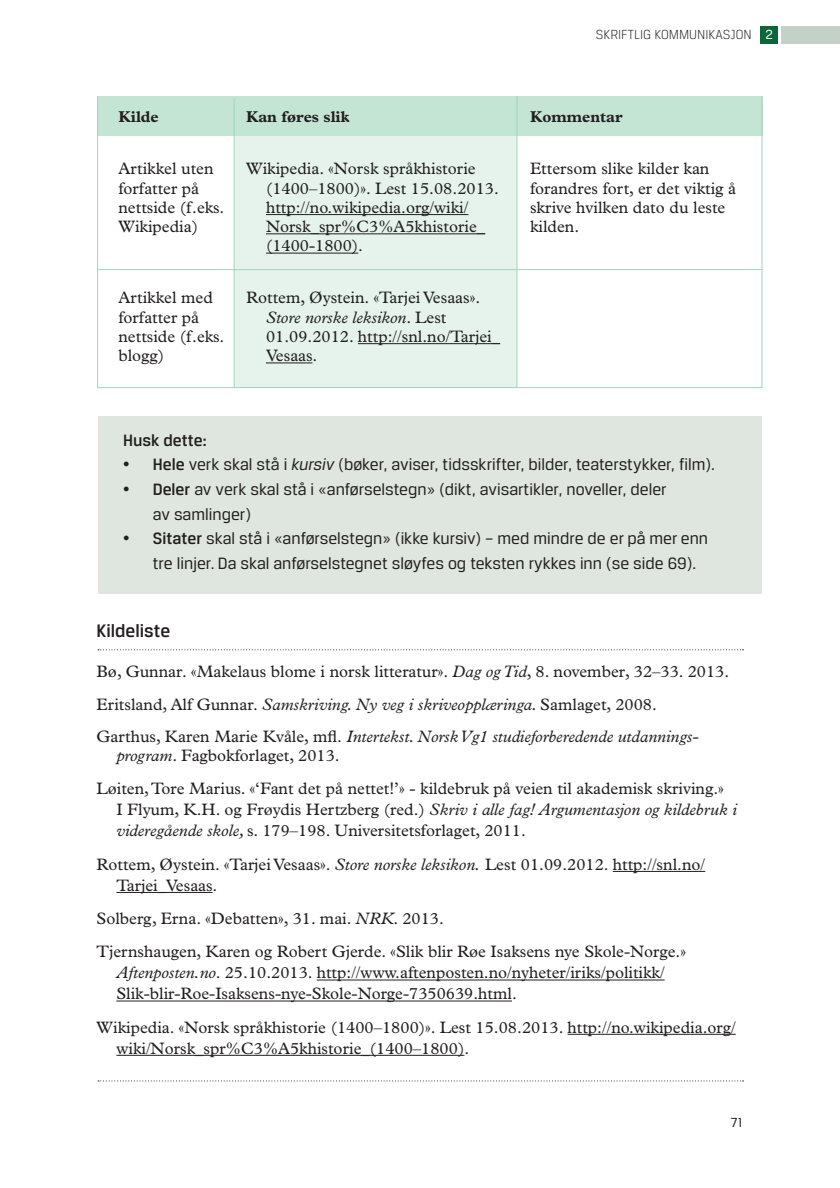
<style>
.page{position:relative;width:840px;height:1188px;background:#fff}
.page>*{position:absolute;margin:0;border:0;box-sizing:border-box;transform-origin:0 0}
.t1{font:500 19.25px "Breuer Text";color:#231f20}
.t2{font:17.5px/24.5px "Breuer Text";color:#231f20}
.t3{font:500 17.5px "Breuer Text";color:#231f20}
.t4{font:16.62px/19.2px "Plantin";color:#231f20}
.t5{font:italic 16.62px/19.2px "Plantin";color:#231f20}
.t6{font:700 15.75px "Plantin";color:#231f20}
.t7{font:300 14px "Breuer Text";color:#231f20}
.t8{font:14px "Breuer Text";color:#231f20}
.s1{font-weight:400;color:#fff}
.s2{font-style:italic}
.s3{font-family:"Plantin";font-weight:600;font-size:18.38px}
.s4{font-weight:500}
.s5{font-style:normal}
</style>
<div class="page">
<div style="left:98px;top:416px;width:663px;height:178px;background:#dfe6df"></div>
<div style="left:760px;top:26px;width:17px;height:17px;background:#0c6638"></div>
<div style="left:781px;top:26px;width:59px;height:17px;background:#c4d1c6"></div>
<hr style="left:613px;top:870px;width:92px;height:1px;background:#231f20">
<hr style="left:116px;top:891px;width:97px;height:1px;background:#231f20">
<hr style="left:317px;top:979px;width:348px;height:1px;background:#231f20">
<hr style="left:116px;top:1000px;width:396px;height:1px;background:#231f20">
<hr style="left:567px;top:1033px;width:169px;height:1px;background:#231f20">
<hr style="left:116px;top:1054px;width:348px;height:1px;background:#231f20">
<div style="left:234px;top:96px;width:283px;height:292px;background:#e5f3ec"></div>
<div style="left:97px;top:96px;width:665px;height:40px;background:#c4e4d4"></div>
<hr style="left:266px;top:214px;width:202px;height:1px;background:#231f20">
<hr style="left:266px;top:233px;width:219px;height:1px;background:#231f20">
<hr style="left:266px;top:252px;width:92px;height:1px;background:#231f20">
<hr style="left:358px;top:343px;width:142px;height:1px;background:#231f20">
<hr style="left:266px;top:362px;width:46px;height:1px;background:#231f20">
<hr style="left:98px;top:269px;width:664px;height:1px;background:#9fd5bd">
<hr style="left:97px;top:387px;width:665px;height:1px;background:#9fd5bd">
<hr style="left:234px;top:98px;width:1px;height:290px;background:#9fd5bd">
<hr style="left:97px;top:96px;width:1px;height:292px;background:#9fd5bd">
<hr style="left:761px;top:96px;width:1px;height:292px;background:#9fd5bd">
<hr style="left:516px;top:96px;width:1px;height:292px;background:#9fd5bd">
<svg style="left:98px;top:649px;width:645px;height:1px"></svg>
<svg style="left:98px;top:1080px;width:645px;height:1px"></svg>
<p class="t7" style="left:596px;top:27px;width:178px">SKRIFTLIG KOMMUNIKASJON <span class="s1">2</span></p>
<p class="t6" style="left:118px;top:107px;width:42px">Kilde</p>
<p class="t6" style="left:246px;top:107px;width:105px">Kan føres slik</p>
<p class="t6" style="left:530px;top:107px;width:94px">Kommentar</p>
<p class="t4" style="left:118px;top:159px;width:107px">Artikkel uten forfatter på nettside (f.eks.<br>Wikipedia)</p>
<p class="t4" style="left:266px;top:159px;width:234px;text-indent:-20px">Wikipedia. «Norsk språkhistorie (1400–1800)». Lest 15.08.2013. http://no.wikipedia.org/wiki/<br>Norsk_spr%C3%A5khistorie_ (1400-1800).</p>
<p class="t4" style="left:530px;top:159px;width:208px">Ettersom slike kilder kan forandres fort, er det viktig å skrive hvilken dato du leste kilden.</p>
<p class="t4" style="left:118px;top:288px;width:107px">Artikkel med forfatter på nettside (f.eks. blogg)</p>
<p class="t4" style="left:266px;top:288px;width:236px;text-indent:-20px">Rottem, Øystein. «Tarjei Vesaas».<br><span class="s2">Store norske leksikon</span>. Lest<br>01.09.2012. http://snl.no/Tarjei_<br>Vesaas.</p>
<p class="t3" style="left:123px;top:430px;width:85px">Husk dette:</p>
<p class="t2" style="left:123px;top:452px;width:593px"><span class="s3">•</span> <span class="s4">Hele</span> verk skal stå i <span class="s2">kursiv</span> (bøker, aviser, tidsskrifter, bilder, teaterstykker, film).</p>
<p class="t2" style="left:153px;top:476px;width:515px;text-indent:-30px"><span class="s3">•</span> <span class="s4">Deler</span> av verk skal stå i «anførselstegn» (dikt, avisartikler, noveller, deler av samlinger)</p>
<p class="t2" style="left:153px;top:525px;width:557px;text-indent:-30px"><span class="s3">•</span> <span class="s4">Sitater</span> skal stå i «anførselstegn» (ikke kursiv) – med mindre de er på mer enn tre linjer. Da skal anførselstegnet sløyfes og teksten rykkes inn (se side 69).</p>
<p class="t1" style="left:97px;top:619px;width:75px">Kildeliste</p>
<p class="t4" style="left:97px;top:654px;width:634px;line-height:33.2px">Bø, Gunnar. «Makelaus blome i norsk litteratur». <span class="s2">Dag og Tid</span>, 8. november, 32–33. 2013.<br>Eritsland, Alf Gunnar. <span class="s2">Samskriving. Ny veg i skriveopplæringa.</span> Samlaget, 2008.</p>
<p class="t5" style="left:116px;top:726px;width:583px;text-indent:-20px"><span class="s5">Garthus, Karen Marie Kvåle, mfl.</span> Intertekst. Norsk Vg1 studieforberedende utdannings&shy;program<span class="s5">. Fagbokforlaget, 2013.</span></p>
<p class="t4" style="left:116px;top:778px;width:622px;line-height:21px;text-indent:-20px">Løiten, Tore Marius. «‘Fant det på nettet!’» - kildebruk på veien til akademisk skriving.»<br>I Flyum, K.H. og Frøydis Hertzberg (red.) <span class="s2">Skriv i alle fag! Argumentasjon og kildebruk i videregående skole,</span> s. 179–198. Universitetsforlaget, 2011.</p>
<p class="t4" style="left:116px;top:853px;width:590px;line-height:21px;text-indent:-20px">Rottem, Øystein. «Tarjei Vesaas». <span class="s2">Store norske leksikon.</span> Lest 01.09.2012. http://snl.no/<br>Tarjei_Vesaas.</p>
<p class="t4" style="left:97px;top:901px;width:591px;line-height:33.2px">Solberg, Erna. «Debatten», 31. mai. <span class="s2">NRK</span>. 2013.<br>Tjernshaugen, Karen og Robert Gjerde. «Slik blir Røe Isaksens nye Skole-Norge.»</p>
<p class="t4" style="left:116px;top:961px;width:550px;line-height:21px"><span class="s2">Aftenposten.no</span>. 25.10.2013. http://www.aftenposten.no/nyheter/iriks/politikk/<br>Slik-blir-Roe-Isaksens-nye-Skole-Norge-7350639.html.</p>
<p class="t4" style="left:116px;top:1016px;width:621px;line-height:21px;text-indent:-20px">Wikipedia. «Norsk språkhistorie (1400–1800)». Lest 15.08.2013. http://no.wikipedia.org/ wiki/Norsk_spr%C3%A5khistorie_(1400–1800).</p>
<p class="t8" style="left:731px;top:1114px;width:13px">71</p>
</div>
